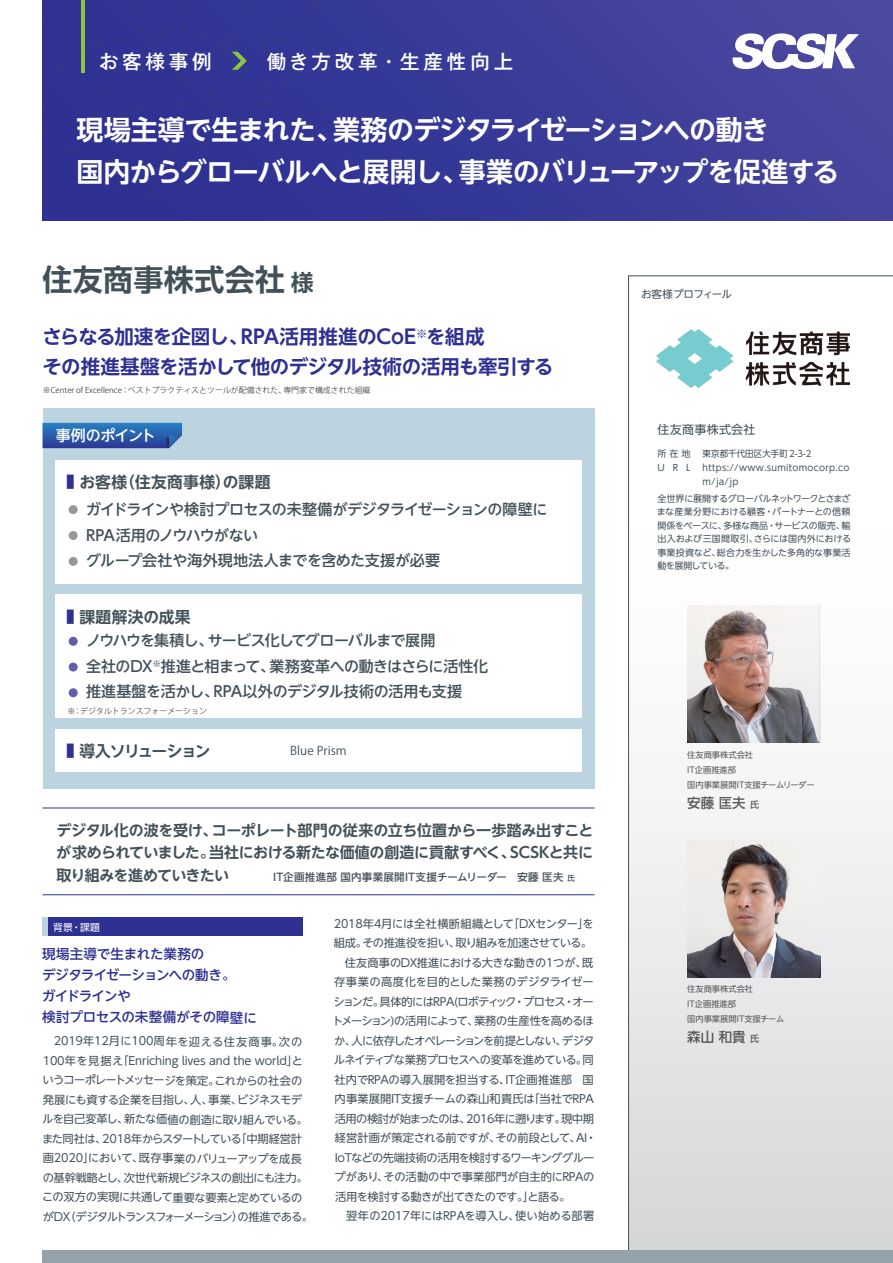
<style>
.page{position:relative;width:893px;height:1263px;background:#fff}
.page>*{position:absolute;margin:0;border:0;box-sizing:border-box;transform-origin:0 0}
.t1{font:700 30px "UD Shin Go NT Pr 6 N De";letter-spacing:.015em;color:#425159}
.t2{font:700 27px/42px "UD Shin Go NT Pr 6 N De";letter-spacing:-.04em;color:#fff}
.t3{font:700 19.5px/30px "UD Shin Go NT Pr 6 N De";letter-spacing:-.015em;color:#2e3092}
.t4{font:500 19.5px "Gothic MB101 Pr 6 N";letter-spacing:.2em;color:#fff}
.t5{font:700 15.75px "UD Shin Go NT Pr 6 N De";letter-spacing:.02em;color:#425159}
.t6{font:700 15.75px "UD Shin Go NT Pr 6 N De";letter-spacing:-.09em;color:#425159}
.t7{font:700 15.75px "UD Shin Go NT Pr 6 N De";color:#425159}
.t8{font:500 15px/25.5px "UD Shin Go NT Pr 6 N";letter-spacing:-.035em;color:#425159}
.t9{font:700 15px/22.5px "UD Shin Go NT Pr 6 N De";letter-spacing:-.03em;color:#425159;text-align:justify}
.t10{font:500 15px "UD Shin Go NT Pr 6 N";letter-spacing:-.05em;color:#fff}
.t11{font:500 13.5px/21px "UD Shin Go NT Pr 6 N";letter-spacing:-.03em;color:#2e3092}
.t12{font:500 13.5px "UD Shin Go NT Pr 6 N";color:#57585a}
.t13{font:12px "Koz Go Pr 6 N";letter-spacing:.005em;color:#425159}
.t14{font:12px "UD Shin Go NT Pr 6 N";letter-spacing:.025em;color:#425159}
.t15{font:11.25px/19.5px "UD Shin Go NT Pr 6 N";letter-spacing:-.035em;color:#425159}
.t16{font:500 10.5px "UD Shin Go NT Pr 6 N";letter-spacing:.02em;color:#425159}
.t17{font:10.5px "UD Shin Go NT Pr 6 N";letter-spacing:-.025em;color:#425159}
.t18{font:9.75px "UD Shin Go NT Pr 6 N";color:#fff}
.t19{font:9px/13.5px "UD Shin Go NT Pr 6 N";letter-spacing:.02em;color:#425159}
.t20{font:9px/14.1px "UD Shin Go NT Pr 6 N";letter-spacing:.02em;color:#425159;scale:.95 1}
.t21{font:8.25px/15px "UD Shin Go NT Pr 6 N";color:#57585a}
.t22{font:300 7.95px "Koz Go Pr 6 N";color:#231f20}
.s1{font-size:22.5px}
.s2{font-size:16.5px;color:#2e3092}
.s3{font-size:7.5px}
.s4{font-size:9px}
</style>
<div class="page">
<div style="left:43px;top:408px;width:551px;height:380px;background:#bbd4df"></div>
<div style="left:43px;top:0;width:850px;height:220px;background:linear-gradient(to right,#292d90,#47469d)"></div>
<svg style="left:628px;top:275px;width:265px;height:975px"></svg>
<svg style="left:731px;top:33px;width:128px;height:36px"></svg>
<div style="left:43px;top:1250px;width:850px;height:13px;background:#94a2aa"></div>
<div style="left:42px;top:918px;width:261px;height:18px;background:#2e3092"></div>
<div style="left:42px;top:918px;width:6px;height:18px;background:#bbd4df"></div>
<div style="left:43px;top:0;width:316px;height:202px;background:#313493"></div>
<div style="left:55px;top:460px;width:526px;height:123px;background:#fff"></div>
<div style="left:69px;top:505px;width:9px;height:9px;background:#95979a;border-radius:50%"></div>
<div style="left:69px;top:531px;width:9px;height:9px;background:#95979a;border-radius:50%"></div>
<div style="left:69px;top:557px;width:9px;height:9px;background:#95979a;border-radius:50%"></div>
<div style="left:55px;top:595px;width:526px;height:123px;background:#fff"></div>
<div style="left:69px;top:637px;width:9px;height:9px;background:#625ea9;border-radius:50%"></div>
<div style="left:69px;top:662px;width:9px;height:9px;background:#625ea9;border-radius:50%"></div>
<div style="left:69px;top:688px;width:9px;height:9px;background:#625ea9;border-radius:50%"></div>
<svg style="left:43px;top:423px;width:139px;height:25px;background:#2d60ac"></svg>
<hr style="left:43px;top:808px;width:551px;height:1px;background:#2e3092">
<hr style="left:43px;top:894px;width:551px;height:1px;background:#2e3092">
<div style="left:55px;top:730px;width:526px;height:42px;background:#fff"></div>
<img style="left:657px;top:329px;width:192px;height:58px">
<h3 class="t4" style="left:99px;top:45px;width:114px">お客様事例</h3>
<h3 class="t4" style="left:267px;top:45px;width:248px">働き方改革・生産性向上</h3>
<h2 class="t2" style="left:77px;top:108px;width:764px">現場主導で生まれた、業務のデジタライゼーションへの動き<br>国内からグローバルへと展開し、事業のバリューアップを促進する</h2>
<h1 class="t1" style="left:43px;top:255px;width:273px">住友商事株式会社<span class="s1">様</span></h1>
<h3 class="t3" style="left:43px;top:321px;width:512px">さらなる加速を企図し、RPA活用推進のCoE<sup>※</sup>を組成<br>その推進基盤を活かして他のデジタル技術の活用も牽引する</h3>
<p class="t22" style="left:43px;top:386px;width:329px">※Center of Excellence：ベストプラクティスとツールが配備された、専門家で構成された組織</p>
<h3 class="t10" style="left:56px;top:423px;width:102px">事例のポイント</h3>
<h3 class="t5" style="left:66px;top:469px;width:206px"><span class="s2">■</span> お客様（住友商事様）の課題</h3>
<h3 class="t8" style="left:86px;top:496px;width:463px">ガイドラインや検討プロセスの未整備がデジタライゼーションの障壁に<br>RPA活用のノウハウがない<br>グループ会社や海外現地法人までを含めた支援が必要</h3>
<h3 class="t7" style="left:66px;top:604px;width:126px"><span class="s2">■</span> 課題解決の成果</h3>
<h3 class="t8" style="left:86px;top:627px;width:404px">ノウハウを集積し、サービス化してグローバルまで展開<br>全社のDX<sup>※</sup>推進と相まって、業務変革への動きはさらに活性化推進基盤を活かし、RPA以外のデジタル技術の活用も支援</h3>
<p class="t22" style="left:67px;top:707px;width:141px">※：デジタルトランスフォーメーション</p>
<h3 class="t6" style="left:66px;top:738px;width:146px"><span class="s2">■</span> 導入ソリューション</h3>
<p class="t13" style="left:290px;top:744px;width:58px">Blue Prism</p>
<h3 class="t9" style="left:57px;top:818px;width:538px">デジタル化の波を受け、コーポレート部門の従来の立ち位置から一歩踏み出すことが求められていました。当社における新たな価値の創造に貢献すべく、SCSKと共に取り組みを進めていきたい</h3>
<p class="t16" style="left:273px;top:868px;width:303px">IT企画推進部 国内事業展開IT支援チームリーダー　安藤 匡夫<span class="s3">氏</span></p>
<p class="t18" style="left:53px;top:919px;width:48px">背景・課題</p>
<p class="t11" style="left:42px;top:943px;width:216px">現場主導で生まれた業務の<br>デジタライゼーションへの動き。<br>ガイドラインや<br>検討プロセスの未整備がその障壁に</p>
<p class="t15" style="left:42px;top:1031px;width:273px">　2019年12月に100周年を迎える住友商事。次の<br>100年を見据え「Enriching lives and the world」というコーポレートメッセージを策定。これからの社会の発展にも資する企業を目指し、人、事業、ビジネスモデルを自己変革し、新たな価値の創造に取り組んでいる。また同社は、2018年からスタートしている「中期経営計画2020」において、既存事業のバリューアップを成長の基幹戦略とし、次世代新規ビジネスの創出にも注力。この双方の実現に共通して重要な要素と定めているのがDX（デジタルトランスフォーメーション）の推進である。</p>
<p class="t15" style="left:332px;top:913px;width:266px">2018年4月には全社横断組織として「DXセンター」を組成。その推進役を担い、取り組みを加速させている。　住友商事のDX推進における大きな動きの１つが、既存事業の高度化を目的とした業務のデジタライゼーションだ。具体的にはRPA(ロボティック・プロセス・オートメーション)の活用によって、業務の生産性を高めるほか、人に依存したオペレーションを前提としない、デジタルネイティブな業務プロセスへの変革を進めている。同社内でRPAの導入展開を担当する、IT企画推進部　国内事業展開IT支援チームの森山和貴氏は「当社でRPA活用の検討が始まったのは、2016年に遡ります。現中期経営計画が策定される前ですが、その前段として、AI・<br>IoTなどの先端技術の活用を検討するワーキンググループがあり、その活動の中で事業部門が自主的にRPAの活用を検討する動きが出てきたのです。」と語る。<br>　翌年の2017年にはRPAを導入し、使い始める部署</p>
<p class="t17" style="left:641px;top:285px;width:92px">お客様プロフィール</p>
<p class="t14" style="left:657px;top:420px;width:100px">住友商事株式会社</p>
<p class="t19" style="left:657px;top:446px;width:35px;line-height:14.1px">所在地<br>URL</p>
<p class="t20" style="left:702px;top:446px;width:156px">東京都千代田区大手町2-3-2 https://www.sumitomocorp.co m/ja/jp</p>
<p class="t19" style="left:657px;top:491px;width:196px;text-align:justify">全世界に展開するグローバルネットワークとさまざまな産業分野における顧客・パートナーとの信頼関係をベースに、多様な商品・サービスの販売、輸出入および三国間取引、さらには国内外における事業投資など、総合力を生かした多角的な事業活動を展開している。</p>
<p class="t19" style="left:692px;top:489px;width:10px;line-height:14.1px">：：</p>
<p class="t21" style="left:687px;top:747px;width:129px">住友商事株式会社<br>IT企画推進部<br>国内事業展開IT支援チームリーダー</p>
<p class="t12" style="left:687px;top:791px;width:73px">安藤 匡夫 <span class="s4">氏</span></p>
<p class="t21" style="left:687px;top:981px;width:99px">住友商事株式会社<br>IT企画推進部<br>国内事業展開IT支援チーム</p>
<p class="t12" style="left:687px;top:1025px;width:73px">森山 和貴 <span class="s4">氏</span></p>
</div>
